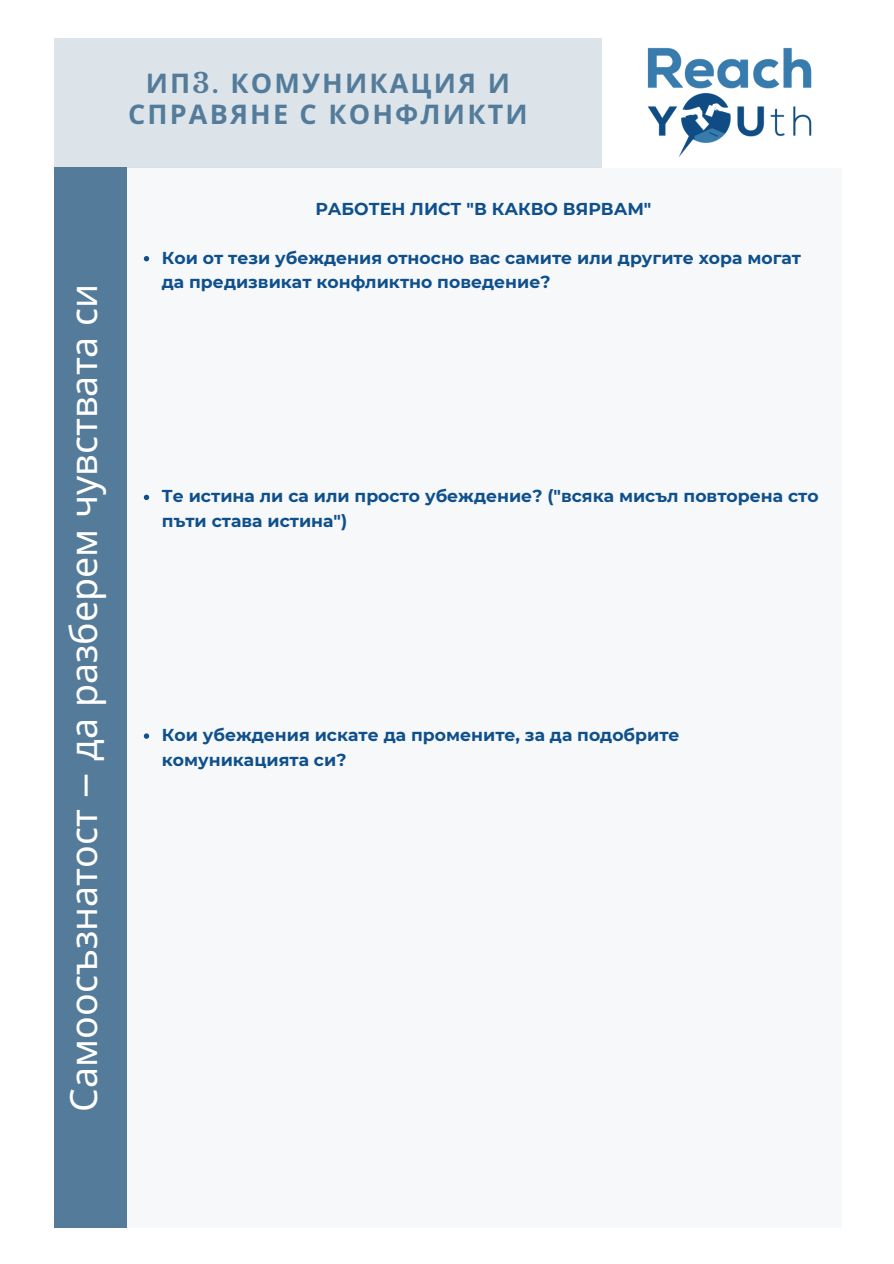
<style>
.page{position:relative;width:894px;height:1264px;background:#fff}
.page>*{position:absolute;margin:0;border:0;box-sizing:border-box;transform-origin:0 0}
.t1{font:37.5px "Noto Sans";color:#fff}
.t2{font:700 27px/31.3px "Noto Sans";letter-spacing:.08em;color:#547c9a;text-align:center}
.t3{font:700 17.25px/24.8px "Montserrat";color:#0f508c}
.s1{font-family:"Libre Baskerville"}
</style>
<div class="page">
<div style="left:54px;top:38px;width:547px;height:129px;background:#dce4ea"></div>
<div style="left:126px;top:167px;width:715px;height:1060px;background:#f6f8fa"></div>
<div style="left:54px;top:167px;width:72px;height:1060px;background:#547c9a"></div>
<img style="left:647px;top:47px;width:165px;height:110px">
<svg style="left:144px;top:256px;width:5px;height:5px"></svg>
<svg style="left:144px;top:494px;width:5px;height:6px"></svg>
<svg style="left:144px;top:733px;width:5px;height:5px"></svg>
<h2 class="t2" style="left:128px;top:66px;width:401px">ИП<span class="s1">3.</span> КОМУНИКАЦИЯ И<br>СПРАВЯНЕ С КОНФЛИКТИ</h2>
<h1 class="t1" style="left:57px;top:1111px;width:829px;rotate:-90deg">Самоосъзнатост <span class="s1">–</span> да разберем чувствата си</h1>
<p class="t3" style="left:315px;top:196px;width:337px">РАБОТЕН ЛИСТ "В КАКВО ВЯРВАМ"</p>
<p class="t3" style="left:162px;top:245px;width:640px">Кои от тези убеждения относно вас самите или другите хора могат да предизвикат конфликтно поведение?</p>
<p class="t3" style="left:162px;top:483px;width:658px">Те истина ли са или просто убеждение? ("всяка мисъл повторена сто пъти става истина")</p>
<p class="t3" style="left:162px;top:722px;width:519px">Кои убеждения искате да промените, за да подобрите комуникацията си?</p>
</div>
